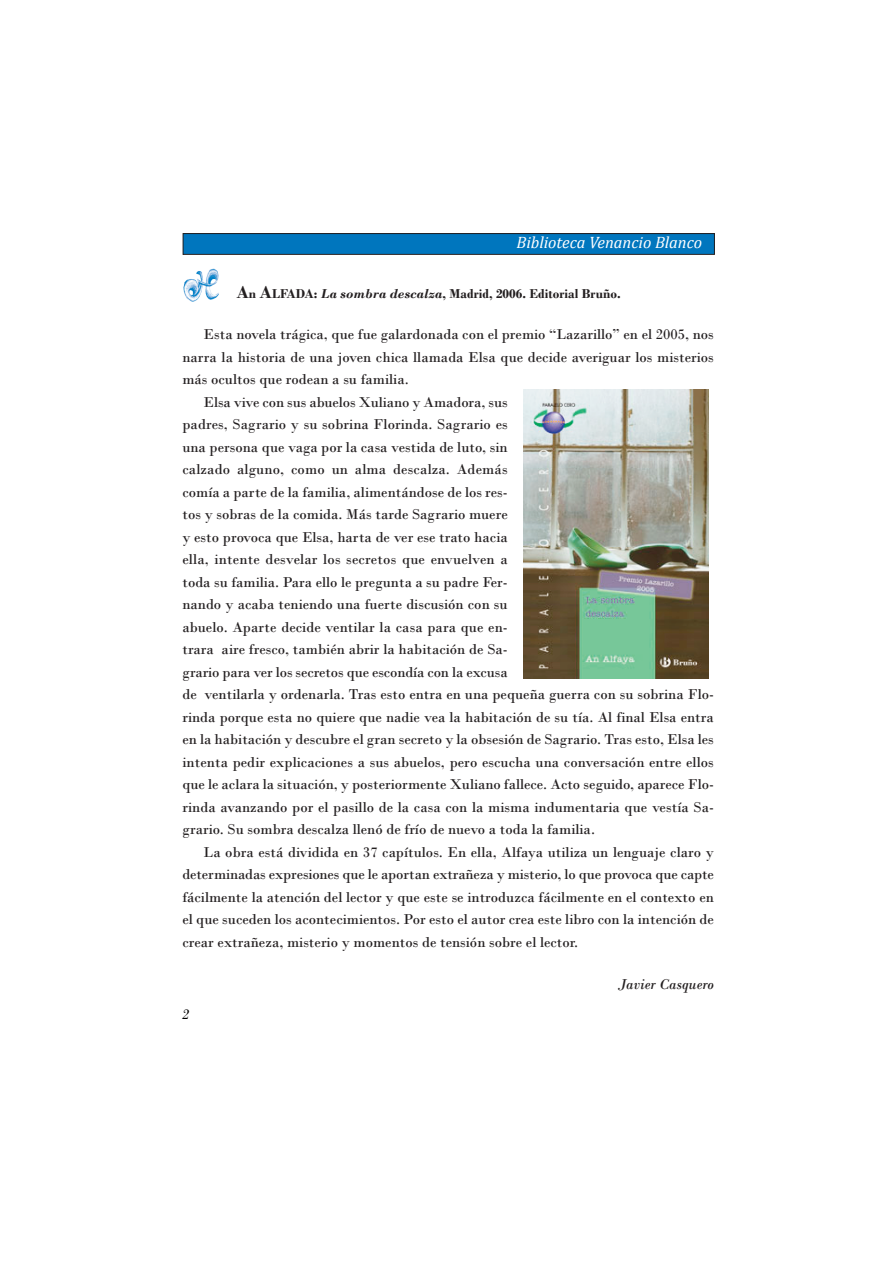
<style>
.page{position:relative;width:893px;height:1263px;background:#fff}
.page>*{position:absolute;margin:0;border:0;box-sizing:border-box;transform-origin:0 0}
.t1{font:italic 16.5px "Cambria";color:#fff}
.t2{font:15px "Bodoni";color:#231f20}
.t3{font:italic 15px "Bodoni";color:#231f20}
.t4{font:italic 15px "Bodoni";color:#000}
.t5{font:700 13.5px "Bodoni";color:#231f20}
.s1{font-size:18px}
.s2{font-style:italic}
</style>
<div class="page">
<div style="left:183px;top:234px;width:531px;height:20px;background:#0076be"></div>
<div style="left:183px;top:233px;width:532px;height:22px;border:1px solid #231f20"></div>
<img style="left:184px;top:269px;width:35px;height:33px">
<img style="left:524px;top:390px;width:184px;height:288px">
<p class="t1" style="left:516px;top:232px;width:187px">Biblioteca Venancio Blanco</p>
<p class="t5" style="left:236px;top:286px;width:386px"><span class="s1">A</span>n <span class="s1">A</span>LFADA: <span class="s2">La sombra descalza</span>, Madrid, 2006. Editorial Bruño.</p>
<p class="t2" style="left:204px;top:325px;width:512px">Esta novela trágica, que fue galardonada con el premio “Lazarillo” en el 2005, nos</p>
<p class="t2" style="left:182px;top:348px;width:533px">narra la historia de una joven chica llamada Elsa que decide averiguar los misterios</p>
<p class="t2" style="left:182px;top:370px;width:228px">más ocultos que rodean a su familia.</p>
<p class="t2" style="left:204px;top:393px;width:306px">Elsa vive con sus abuelos Xuliano y Amadora, sus</p>
<p class="t2" style="left:182px;top:415px;width:327px">padres, Sagrario y su sobrina Florinda. Sagrario es</p>
<p class="t2" style="left:182px;top:438px;width:327px">una persona que vaga por la casa vestida de luto, sin</p>
<p class="t2" style="left:182px;top:460px;width:327px">calzado alguno, como un alma descalza. Además</p>
<p class="t2" style="left:182px;top:483px;width:327px">comía a parte de la familia, alimentándose de los res-</p>
<p class="t2" style="left:182px;top:505px;width:327px">tos y sobras de la comida. Más tarde Sagrario muere</p>
<p class="t2" style="left:182px;top:528px;width:327px">y esto provoca que Elsa, harta de ver ese trato hacia</p>
<p class="t2" style="left:182px;top:550px;width:327px">ella, intente desvelar los secretos que envuelven a</p>
<p class="t2" style="left:182px;top:573px;width:327px">toda su familia. Para ello le pregunta a su padre Fer-</p>
<p class="t2" style="left:182px;top:595px;width:327px">nando y acaba teniendo una fuerte discusión con su</p>
<p class="t2" style="left:182px;top:618px;width:327px">abuelo. Aparte decide ventilar la casa para que en-</p>
<p class="t2" style="left:182px;top:640px;width:327px">trara aire fresco, también abrir la habitación de Sa-</p>
<p class="t2" style="left:182px;top:663px;width:327px">grario para ver los secretos que escondía con la excusa</p>
<p class="t2" style="left:182px;top:685px;width:533px">de ventilarla y ordenarla. Tras esto entra en una pequeña guerra con su sobrina Flo-</p>
<p class="t2" style="left:182px;top:708px;width:533px">rinda porque esta no quiere que nadie vea la habitación de su tía. Al final Elsa entra</p>
<p class="t2" style="left:182px;top:730px;width:533px">en la habitación y descubre el gran secreto y la obsesión de Sagrario. Tras esto, Elsa les</p>
<p class="t2" style="left:182px;top:753px;width:533px">intenta pedir explicaciones a sus abuelos, pero escucha una conversación entre ellos</p>
<p class="t2" style="left:182px;top:775px;width:533px">que le aclara la situación, y posteriormente Xuliano fallece. Acto seguido, aparece Flo-</p>
<p class="t2" style="left:182px;top:798px;width:533px">rinda avanzando por el pasillo de la casa con la misma indumentaria que vestía Sa-</p>
<p class="t2" style="left:182px;top:820px;width:414px">grario. Su sombra descalza llenó de frío de nuevo a toda la familia.</p>
<p class="t2" style="left:204px;top:843px;width:512px">La obra está dividida en 37 capítulos. En ella, Alfaya utiliza un lenguaje claro y</p>
<p class="t2" style="left:182px;top:865px;width:533px">determinadas expresiones que le aportan extrañeza y misterio, lo que provoca que capte</p>
<p class="t2" style="left:182px;top:888px;width:533px">fácilmente la atención del lector y que este se introduzca fácilmente en el contexto en</p>
<p class="t2" style="left:182px;top:910px;width:533px">el que suceden los acontecimientos. Por esto el autor crea este libro con la intención de</p>
<p class="t2" style="left:182px;top:933px;width:397px">crear extrañeza, misterio y momentos de tensión sobre el lector.</p>
<p class="t3" style="left:618px;top:975px;width:97px">Javier Casquero</p>
<p class="t4" style="left:182px;top:1005px;width:9px">2</p>
</div>
